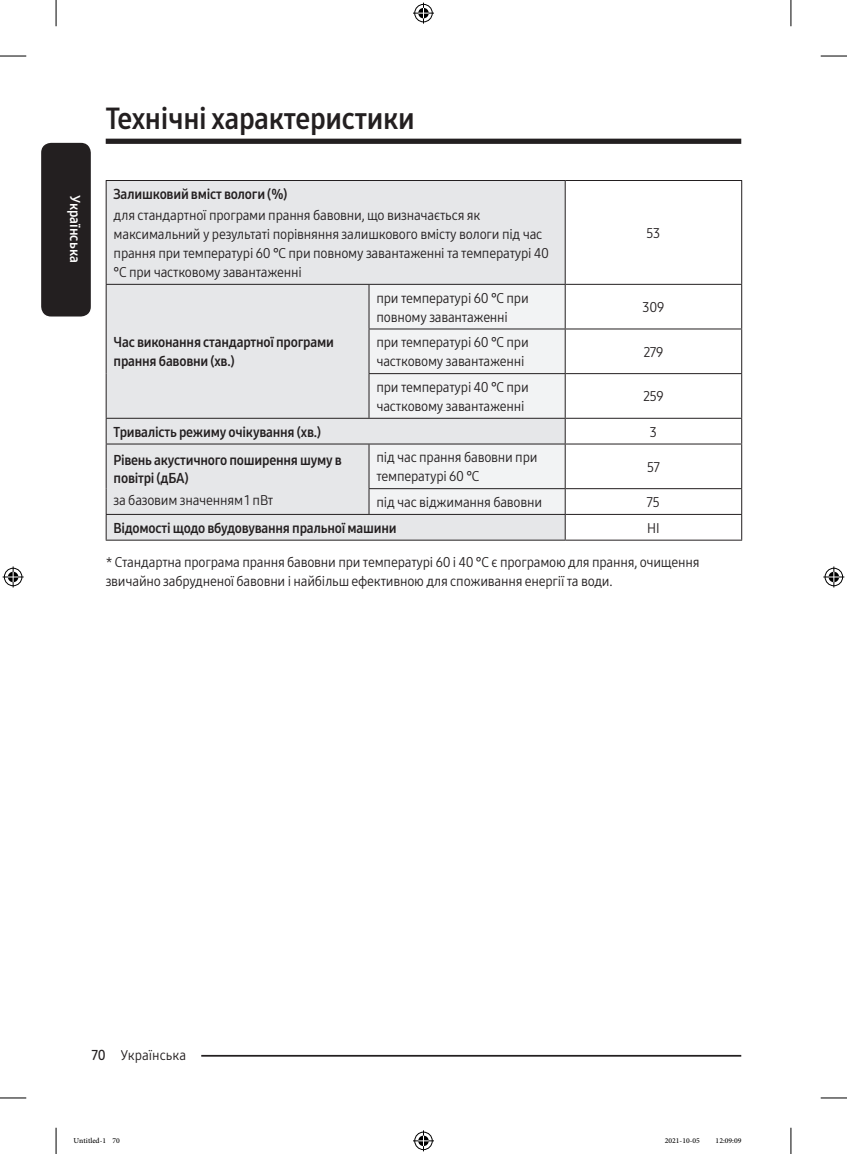
<style>
.page{position:relative;width:847px;height:1154px;background:#fff}
.page>*{position:absolute;margin:0;border:0;box-sizing:border-box;transform-origin:0 0}
.t1{font:29.75px "Samsung One 700 C";letter-spacing:-.01em;color:#231f20}
.P_Center{font:14px/18.9px "Samsung One 400 C";letter-spacing:-.015em;color:#231f20}
.t2{font:14px/18.9px "Samsung One 700 C";letter-spacing:-.015em;color:#231f20}
.t3{font:14px "Samsung One 700 C";color:#fff}
.t4{font:10.5px "Adobe Arabic";color:#000}
.s1{font-family:"Samsung One 600 C"}
</style>
<div class="page">
<div style="left:41px;top:143px;width:50px;height:173px;background:#231f20;border-radius:10px"></div>
<div style="left:106px;top:139px;width:635px;height:5px;background:#231f20"></div>
<hr style="left:135px;top:1055px;width:606px;height:1px;background:#231f20">
<div style="left:106px;top:1045px;width:95px;height:17px;background:#fff"></div>
<div style="left:107px;top:181px;width:457px;height:359px;background:#e6e7e9"></div>
<svg style="left:369px;top:285px;width:195px;height:229px;fill:#f2f3f4"></svg>
<hr style="left:106px;top:180px;width:263px;height:1px;background:#231f20">
<hr style="left:106px;top:181px;width:1px;height:103px;background:#231f20">
<hr style="left:369px;top:180px;width:196px;height:1px;background:#231f20">
<hr style="left:565px;top:180px;width:176px;height:1px;background:#231f20">
<hr style="left:564px;top:181px;width:1px;height:103px;background:#231f20">
<hr style="left:741px;top:181px;width:1px;height:103px;background:#231f20">
<hr style="left:106px;top:284px;width:263px;height:1px;background:#231f20">
<hr style="left:106px;top:285px;width:1px;height:44px;background:#231f20">
<hr style="left:369px;top:284px;width:196px;height:1px;background:#231f20">
<hr style="left:368px;top:285px;width:1px;height:43px;background:#231f20">
<hr style="left:565px;top:284px;width:176px;height:1px;background:#231f20">
<hr style="left:564px;top:285px;width:1px;height:43px;background:#231f20">
<hr style="left:741px;top:285px;width:1px;height:43px;background:#231f20">
<hr style="left:106px;top:329px;width:1px;height:45px;background:#231f20">
<hr style="left:368px;top:328px;width:197px;height:1px;background:#231f20">
<hr style="left:368px;top:329px;width:1px;height:44px;background:#231f20">
<hr style="left:565px;top:328px;width:176px;height:1px;background:#231f20">
<hr style="left:564px;top:329px;width:1px;height:44px;background:#231f20">
<hr style="left:741px;top:329px;width:1px;height:44px;background:#231f20">
<hr style="left:106px;top:374px;width:1px;height:44px;background:#231f20">
<hr style="left:368px;top:373px;width:197px;height:1px;background:#231f20">
<hr style="left:368px;top:374px;width:1px;height:44px;background:#231f20">
<hr style="left:565px;top:373px;width:176px;height:1px;background:#231f20">
<hr style="left:564px;top:374px;width:1px;height:44px;background:#231f20">
<hr style="left:741px;top:374px;width:1px;height:44px;background:#231f20">
<hr style="left:106px;top:418px;width:263px;height:1px;background:#231f20">
<svg style="left:106px;top:419px;width:1px;height:24px"></svg>
<hr style="left:369px;top:418px;width:196px;height:1px;background:#231f20">
<hr style="left:565px;top:418px;width:176px;height:1px;background:#231f20">
<svg style="left:564px;top:419px;width:1px;height:24px"></svg>
<svg style="left:741px;top:419px;width:1px;height:24px"></svg>
<hr style="left:106px;top:443px;width:263px;height:1px;background:#231f20">
<hr style="left:106px;top:444px;width:1px;height:45px;background:#231f20">
<hr style="left:369px;top:443px;width:196px;height:1px;background:#231f20">
<hr style="left:368px;top:444px;width:1px;height:44px;background:#231f20">
<hr style="left:565px;top:443px;width:176px;height:1px;background:#231f20">
<hr style="left:564px;top:444px;width:1px;height:44px;background:#231f20">
<hr style="left:741px;top:444px;width:1px;height:44px;background:#231f20">
<hr style="left:368px;top:488px;width:197px;height:1px;background:#231f20">
<svg style="left:368px;top:489px;width:1px;height:25px"></svg>
<hr style="left:565px;top:488px;width:176px;height:1px;background:#231f20">
<hr style="left:106px;top:514px;width:263px;height:1px;background:#231f20">
<svg style="left:106px;top:489px;width:1px;height:51px"></svg>
<hr style="left:369px;top:514px;width:196px;height:1px;background:#231f20">
<hr style="left:565px;top:514px;width:176px;height:1px;background:#231f20">
<svg style="left:564px;top:489px;width:1px;height:51px"></svg>
<svg style="left:741px;top:489px;width:1px;height:51px"></svg>
<hr style="left:106px;top:540px;width:263px;height:1px;background:#231f20">
<hr style="left:369px;top:540px;width:196px;height:1px;background:#231f20">
<hr style="left:565px;top:540px;width:176px;height:1px;background:#231f20">
<svg style="left:0;top:56px;width:26px;height:1px"></svg>
<svg style="left:820px;top:56px;width:26px;height:1px"></svg>
<svg style="left:0;top:1097px;width:26px;height:1px"></svg>
<svg style="left:820px;top:1097px;width:26px;height:1px"></svg>
<svg style="left:56px;top:0;width:1px;height:26px"></svg>
<svg style="left:56px;top:1128px;width:1px;height:26px"></svg>
<svg style="left:790px;top:0;width:1px;height:26px"></svg>
<svg style="left:790px;top:1128px;width:1px;height:26px"></svg>
<svg style="left:413px;top:3px;width:21px;height:21px"></svg>
<svg style="left:413px;top:1130px;width:21px;height:21px"></svg>
<svg style="left:3px;top:566px;width:21px;height:21px"></svg>
<svg style="left:823px;top:566px;width:21px;height:21px"></svg>
<p class="t3" style="left:84px;top:195px;width:69px;rotate:90deg">Українська</p>
<h1 class="t1" style="left:106px;top:98px;width:310px">Технічні характеристики</h1>
<p class="t2" style="left:113px;top:184px;width:175px">Залишковий вміст вологи (%)</p>
<p class="P_Center" style="left:113px;top:206px;width:436px">для стандартної програми прання бавовни, що визначається як максимальний у результаті порівняння залишкового вмісту вологи під час прання при температурі 60 °C при повному завантаженні та температурі 40 °C при частковому завантаженні</p>
<p class="P_Center" style="left:646px;top:223px;width:15px">53</p>
<p class="t2" style="left:113px;top:333px;width:222px">Час виконання стандартної програми прання бавовни (хв.)</p>
<p class="P_Center" style="left:376px;top:288px;width:154px">при температурі 60 °C при повному завантаженні</p>
<p class="P_Center" style="left:642px;top:298px;width:23px">309</p>
<p class="P_Center" style="left:376px;top:333px;width:154px">при температурі 60 °C при частковому завантаженні</p>
<p class="P_Center" style="left:643px;top:342px;width:21px">279</p>
<p class="P_Center" style="left:376px;top:377px;width:154px">при температурі 40 °C при частковому завантаженні</p>
<p class="P_Center" style="left:643px;top:387px;width:22px">259</p>
<p class="t2" style="left:113px;top:422px;width:209px">Тривалість режиму очікування (хв.)</p>
<p class="P_Center" style="left:649px;top:422px;width:9px">3</p>
<p class="t2" style="left:113px;top:450px;width:230px">Рівень акустичного поширення шуму в повітрі (дБА)</p>
<p class="P_Center" style="left:113px;top:490px;width:161px">за базовим значенням 1 пВт</p>
<p class="P_Center" style="left:376px;top:448px;width:162px">під час прання бавовни при температурі 60 °C</p>
<p class="P_Center" style="left:646px;top:457px;width:14px">57</p>
<p class="P_Center" style="left:376px;top:492px;width:167px">під час віджимання бавовни</p>
<p class="P_Center" style="left:646px;top:492px;width:14px">75</p>
<p class="t2" style="left:113px;top:518px;width:284px">Відомості щодо вбудовування пральної машини</p>
<p class="P_Center" style="left:647px;top:518px;width:14px">НІ</p>
<p class="P_Center" style="left:106px;top:552px;width:595px">* Стандартна програма прання бавовни при температурі 60 і 40 °C є програмою для прання, очищення звичайно забрудненої бавовни і найбільш ефективною для споживання енергії та води.</p>
<p class="P_Center" style="left:92px;top:1045px;width:96px"><span class="s1">70</span> Українська</p>
<p class="t4" style="left:74px;top:1133px;width:48px">Untitled-1 70</p>
<p class="t4" style="left:664px;top:1133px;width:37px">2021-10-05</p>
<p class="t4" style="left:715px;top:1133px;width:27px">12:09:09</p>
</div>
